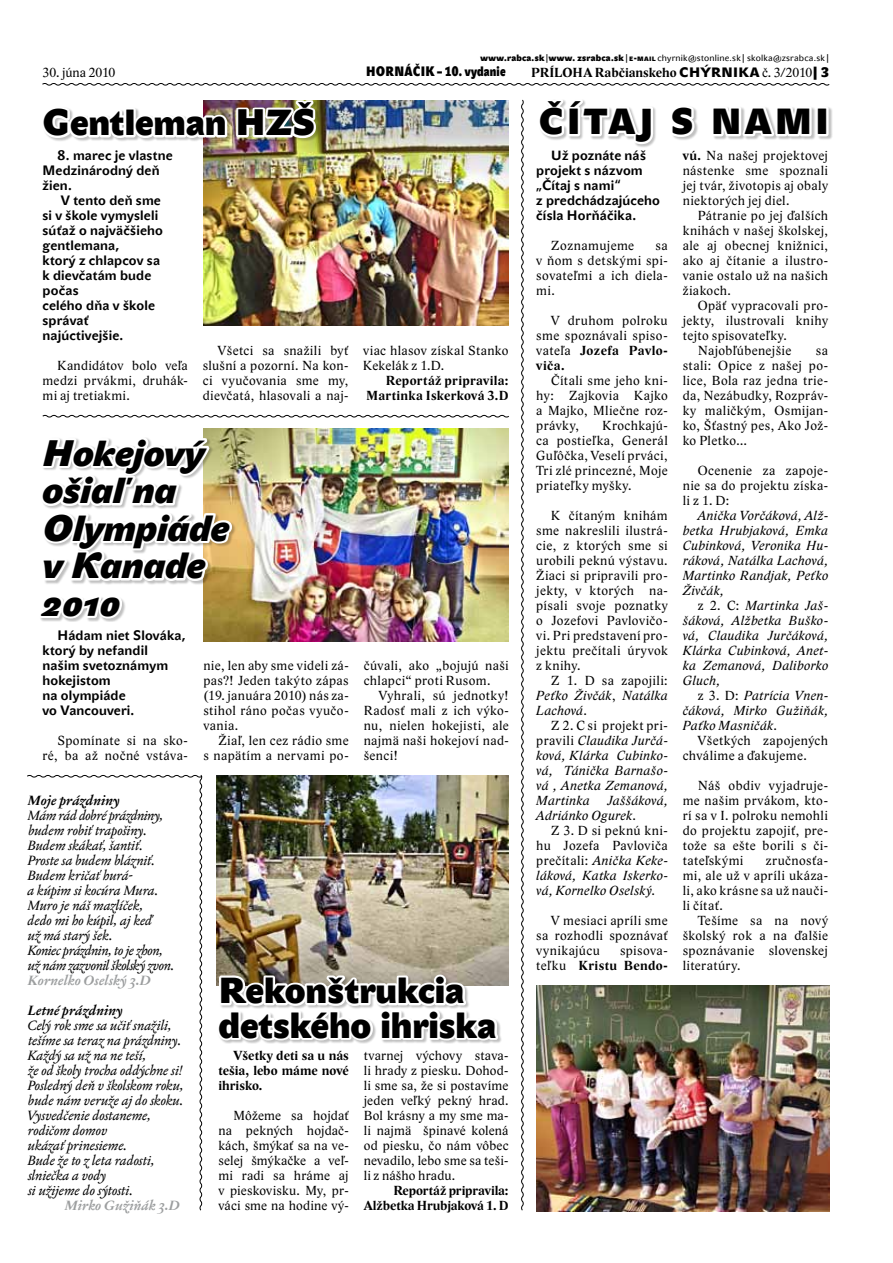
<style>
.page{position:relative;width:893px;height:1263px;background:#fff}
.page>*{position:absolute;margin:0;border:0;box-sizing:border-box;transform-origin:0 0}
.t1{font:36px/34.5px "John Sans Xblak CE";color:#000}
.t2{font:italic 36px/37.5px "John Sans Xblak CE";color:#000}
.t3{font:36px "John Sans Xblak SCCE";letter-spacing:.085em;color:#000}
.t4{font:13.5px/15px "Lido STFCE";letter-spacing:.03em;color:#000;text-align:justify}
.t5{font:italic 13.5px/15px "Lido STFCE";letter-spacing:.02em;color:#000;text-align:justify}
.t6{font:italic 13.5px/15px "Jannon Text Moderne CE";letter-spacing:.005em;color:#000}
.t7{font:700 13.5px/15px "John Sans Tx NCE";letter-spacing:.01em;color:#000}
.t8{font:700 13.5px/15px "Lido STFCE";letter-spacing:.005em;color:#000;text-align:justify}
.t9{font:700 13.5px/15px "Lido STFCE";letter-spacing:.025em;color:#000;text-align:right}
.t10{font:italic 700 13.5px "Jannon Text Moderne CE";letter-spacing:.02em;color:#9c9e9f}
.t11{font:italic 700 13.5px "Jannon Text Moderne CE";letter-spacing:.015em;color:#000}
.t12{font:13.5px "John Sans Cond Xblak CE";letter-spacing:.015em;color:#000}
.t13{font:13.5px "Lido STFCE";color:#000}
.t14{font:9px "John Sans Tx NCE";letter-spacing:.025em;color:#000}
.s1{font-family:"John Sans Xblak CE"}
.s2{font-family:"John Sans Xblak SCCE";font-size:6.3px}
.s3{font-family:"John Sans Xblak SCCE"}
.s4{font-family:"John Sans Cond Xblak SCCE"}
.s5{font-family:"John Sans Black CE";font-weight:400}
.s6{font-weight:400}
.s7{font-family:"John Sans Xblak SCCE";font-weight:400}
.s8{font-weight:700}
.s9{font-style:normal}
</style>
<div class="page">
<img style="left:27px;top:83px;width:804px;height:1128px">
<p class="t14" style="left:480px;top:52px;width:350px"><span class="s1">www.rabca.sk</span>|<span class="s1">www. zsrabca.sk</span>| <span class="s2">E</span><span class="s3">-</span><span class="s2">MAIL</span> chyrnik@stonline.sk| skolka@zsrabca.sk|</p>
<p class="t13" style="left:43px;top:64px;width:74px">30. júna 2010</p>
<p class="t12" style="left:366px;top:64px;width:141px">HORNÁČIK <span class="s4">– 10.</span> vydanie</p>
<p class="t8" style="left:531px;top:65px;width:299px">PRÍLOHA Rabčianskeho <span class="s5">CHÝRNIKA</span> <span class="s6">č. 3/2010</span><span class="s7">| 3</span></p>
<h1 class="t1" style="left:42px;top:106px;width:275px">Gentleman HZŠ</h1>
<p class="t7" style="left:43px;top:148px;width:132px;text-indent:15px">8. marec je vlastne<br>Medzinárodný deň žien.</p>
<p class="t7" style="left:43px;top:193px;width:122px;text-indent:18px">V tento deň sme si v škole vymysleli súťaž o najväčšieho gentlemana,<br>ktorý z chlapcov sa k dievčatám bude počas<br>celého dňa v škole správať najúctivejšie.</p>
<p class="t4" style="left:43px;top:358px;width:147px;text-indent:15px">Kandidátov bolo veľa medzi prvákmi, druhák&shy;mi aj tretiakmi.</p>
<p class="t4" style="left:203px;top:343px;width:147px;text-indent:15px">Všetci sa snažili byť slušní a pozorní. Na kon&shy;ci vyučovania sme my, dievčatá, hlasovali a naj-</p>
<p class="t4" style="left:363px;top:343px;width:147px">viac hlasov získal Stanko<br>Kekelák z 1.D.</p>
<p class="t9" style="left:366px;top:373px;width:144px">Reportáž pripravila:<br>Martinka Iskerková 3.D</p>
<h1 class="t2" style="left:43px;top:436px;width:188px">Hokejový ošiaľ na<br>Olympiáde v Kanade<br>2010</h1>
<p class="t7" style="left:43px;top:628px;width:145px;text-indent:15px">Hádam niet Slováka, ktorý by nefandil našim svetoznámym hokejistom<br>na olympiáde<br>vo Vancouveri.</p>
<p class="t4" style="left:43px;top:733px;width:147px;text-align:right">Spomínate si na sko&shy;ré, ba až nočné vstáva-</p>
<p class="t4" style="left:203px;top:658px;width:147px">nie, len aby sme videli zá&shy;pas?! Jeden takýto zápas (19. januára 2010) nás za&shy;stihol ráno počas vyučo&shy;vania.</p>
<p class="t4" style="left:203px;top:733px;width:147px;text-align:right">Žiaľ, len cez rádio sme<br>s napätím a nervami po-</p>
<p class="t4" style="left:364px;top:658px;width:147px">čúvali, ako „bojujú naši chlapci“ proti Rusom.</p>
<p class="t4" style="left:364px;top:688px;width:147px;text-indent:15px">Vyhrali, sú jednotky!<br>Radosť mali z ich výko&shy;nu, nielen hokejisti, ale najmä naši hokejoví nad&shy;šenci!</p>
<p class="t11" style="left:28px;top:792px;width:93px">Moje prázdniny</p>
<p class="t6" style="left:27px;top:808px;width:148px">Mám rád dobré prázdniny, budem robiť trapošiny.<br>Budem skákať, šantiť.<br>Proste sa budem blázniť.<br>Budem kričať hurá-<br>a kúpim si kocúra Mura.<br>Muro je náš mazlíček,<br>dedo mi ho kúpil, aj keď<br>už má starý šek.<br>Koniec prázdnin, to je zhon, už nám zazvonil školský zvon.</p>
<p class="t10" style="left:28px;top:972px;width:124px">Kornelko Oselský 3.D</p>
<p class="t11" style="left:28px;top:1002px;width:96px">Letné prázdniny</p>
<p class="t6" style="left:27px;top:1018px;width:158px">Celý rok sme sa učiť snažili, tešíme sa teraz na prázdniny.<br>Každý sa už na ne teší,<br>že od školy trocha oddýchne si!<br>Posledný deň v školskom roku, bude nám veruže aj do skoku.<br>Vysvedčenie dostaneme, rodičom domov<br>ukázať prinesieme.<br>Bude že to z leta radosti, slniečka a vody<br>si užijeme do sýtosti.</p>
<p class="t10" style="left:65px;top:1197px;width:116px">Mirko Gužiňák 3.D</p>
<h1 class="t1" style="left:218px;top:974px;width:280px">Rekonštrukcia detského ihriska</h1>
<p class="t8" style="left:218px;top:1048px;width:132px;text-indent:15px">Všetky deti sa u nás tešia, lebo máme nové ihrisko.</p>
<p class="t4" style="left:218px;top:1108px;width:132px;text-indent:15px">Môžeme sa hojdať na pekných hojdač&shy;kách, šmýkať sa na ve&shy;selej šmýkačke a veľ&shy;mi radi sa hráme aj v pieskovisku. My, pr&shy;váci sme na hodine vý-</p>
<p class="t4" style="left:364px;top:1048px;width:146px">tvarnej výchovy stava&shy;li hrady z piesku. Dohod&shy;li sme sa, že si postavíme jeden veľký pekný hrad.<br>Bol krásny a my sme ma&shy;li najmä špinavé kolená od piesku, čo nám vôbec nevadilo, lebo sme sa teši&shy;li z nášho hradu.</p>
<p class="t8" style="left:364px;top:1183px;width:146px;text-align:right">Reportáž pripravila:<br>Alžbetka Hrubjaková 1. D</p>
<h1 class="t3" style="left:538px;top:101px;width:292px">ČÍTAJ S NAMI</h1>
<p class="t4" style="left:683px;top:148px;width:147px"><span class="s8">vú.</span> Na našej projektovej nástenke sme spoznali jej tvár, životopis aj obaly niektorých jej diel.</p>
<p class="t4" style="left:683px;top:208px;width:147px;text-indent:15px">Pátranie po jej ďalších knihách v našej školskej, ale aj obecnej knižnici, ako aj čítanie a ilustro&shy;vanie ostalo už na našich žiakoch.</p>
<p class="t4" style="left:698px;top:298px;width:132px">Opäť vypracovali pro-</p>
<p class="t4" style="left:683px;top:313px;width:147px">jekty, ilustrovali knihy</p>
<p class="t4" style="left:683px;top:328px;width:106px">tejto spisovateľky.</p>
<p class="t4" style="left:698px;top:343px;width:95px">Najobľúbenejšie</p>
<p class="t7" style="left:536px;top:148px;width:125px;text-indent:15px">Už poznáte náš projekt s názvom „Čítaj s nami“<br>z predchádzajúceho čísla Horňáčika.</p>
<p class="t4" style="left:551px;top:238px;width:84px">Zoznamujeme</p>
<p class="t4" style="left:536px;top:238px;width:133px;text-indent:119px">sa v ňom s detskými spi&shy;sovateľmi a ich diela&shy;mi.</p>
<p class="t4" style="left:536px;top:313px;width:133px;text-indent:15px">V druhom polroku sme spoznávali spiso&shy;vateľa <span class="s8">Jozefa Pavlo&shy;viča.</span></p>
<p class="t4" style="left:536px;top:373px;width:133px;text-indent:15px">Čítali sme jeho kni&shy;hy: Zajkovia Kajko a Majko, Mliečne roz&shy;právky,</p>
<p class="t4" style="left:683px;top:343px;width:147px;text-indent:133px">sa stali: Opice z našej po&shy;lice, Bola raz jedna trie&shy;da, Nezábudky, Rozpráv&shy;ky maličkým, Osmijan&shy;ko, Šťastný pes, Ako Jož&shy;ko Pletko…</p>
<p class="t4" style="left:683px;top:463px;width:147px;text-indent:15px">Ocenenie za zapoje&shy;nie sa do projektu získa&shy;li z 1. D:</p>
<p class="t5" style="left:683px;top:508px;width:147px;text-indent:15px">Anička Vorčáková, Alž&shy;betka Hrubjaková, Emka Cubinková, Veronika Hu&shy;ráková, Natálka Lachová, Martinko Randjak, Peťko Živčák,</p>
<p class="t5" style="left:683px;top:598px;width:147px;text-indent:15px"><span class="s9">z 2. C:</span> Martinka Jaš&shy;šáková, Alžbetka Buško&shy;vá, Claudika Jurčáková, Klárka Cubinková, Anet&shy;ka Zemanová, Daliborko Gluch,</p>
<p class="t5" style="left:683px;top:688px;width:147px;text-indent:15px"><span class="s9">z 3. D:</span> Patrícia Vnen&shy;čáková, Mirko Gužiňák, Paťko Masničák.</p>
<p class="t4" style="left:683px;top:733px;width:147px;text-indent:15px">Všetkých zapojených chválime a ďakujeme.</p>
<p class="t4" style="left:683px;top:778px;width:147px;text-indent:15px">Náš obdiv vyjadruje&shy;me našim prvákom, kto&shy;rí sa v I. polroku nemohli do projektu zapojiť, pre&shy;tože sa ešte borili s či&shy;tateľskými</p>
<p class="t4" style="left:536px;top:418px;width:133px;text-indent:66px">Krochkajú&shy;ca postieľka, Generál Guľôčka, Veselí prváci, Tri zlé princezné, Moje priateľky myšky.</p>
<p class="t4" style="left:536px;top:508px;width:133px;text-indent:15px">K čítaným knihám sme nakreslili ilustrá&shy;cie, z ktorých sme si urobili peknú výstavu.<br>Žiaci si pripravili pro&shy;jekty, v ktorých na&shy;písali svoje poznatky o Jozefovi Pavlovičo&shy;vi. Pri predstavení pro&shy;jektu prečítali úryvok z knihy.</p>
<p class="t5" style="left:536px;top:673px;width:133px;text-indent:15px"><span class="s9">Z 1. D sa zapojili:<br></span>Peťko Živčák<span class="s9">,</span> Natálka Lachová.</p>
<p class="t5" style="left:536px;top:718px;width:133px;text-indent:15px"><span class="s9">Z 2. C si projekt pri&shy;pravili</span> Claudika Jurčá&shy;ková, Klárka Cubinko&shy;vá, Tánička Barnašo&shy;vá , Anetka Zemanová, Martinka</p>
<p class="t5" style="left:536px;top:793px;width:133px;text-indent:71px">Jaššáková,<br>Adriánko Ogurek.</p>
<p class="t5" style="left:536px;top:823px;width:133px;text-indent:15px"><span class="s9">Z 3. D si peknú kni&shy;hu Jozefa Pavloviča prečítali:</span> Anička Keke&shy;láková, Katka Iskerko&shy;vá, Kornelko Oselský.</p>
<p class="t4" style="left:536px;top:913px;width:133px;text-indent:15px">V mesiaci apríli sme sa rozhodli spoznávať vynikajúcu</p>
<p class="t4" style="left:683px;top:853px;width:147px;text-indent:83px">zručnosťa&shy;mi, ale už v apríli ukáza&shy;li, ako krásne sa už nauči&shy;li čítať.</p>
<p class="t4" style="left:683px;top:913px;width:147px;text-indent:15px">Tešíme sa na nový školský rok a na ďalšie spoznávanie slovenskej literatúry.</p>
<p class="t4" style="left:536px;top:943px;width:133px;text-align:right">spisova-<br>teľku <span class="s8">Kristu Bendo-</span></p>
</div>
